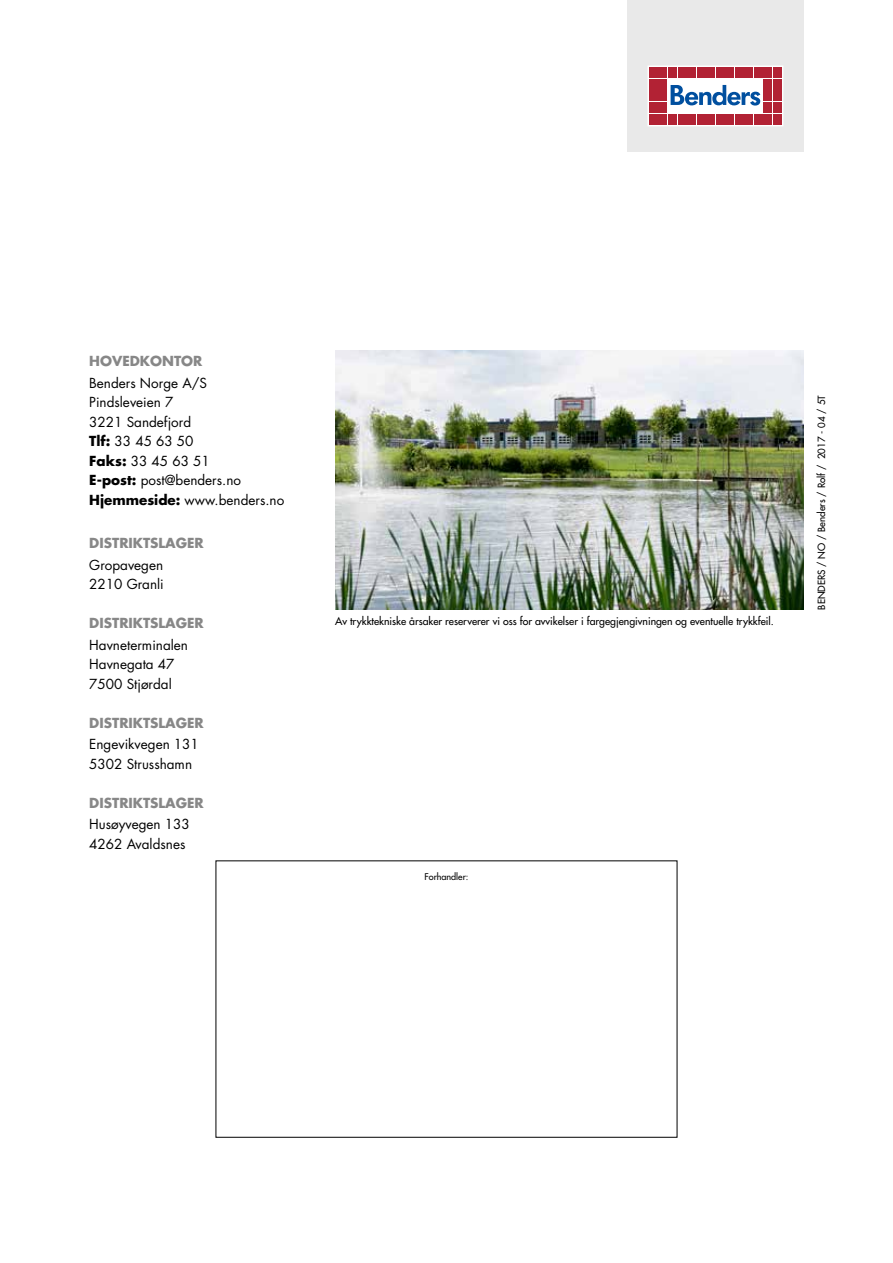
<style>
.page{position:relative;width:893px;height:1263px;background:#fff}
.page>*{position:absolute;margin:0;border:0;box-sizing:border-box;transform-origin:0 0}
.t1{font:13.5px/19.5px "Futura Std";color:#000}
.t2{font:700 13.5px "Futura Std";color:#878787}
.t3{font:500 10.5px "Futura Std";color:#000}
.t4{font:500 9.75px "Futura Std";color:#000}
.t5{font:500 9px "Futura Std";color:#000}
.s1{font-weight:700}
</style>
<div class="page">
<div style="left:627px;top:0;width:177px;height:152px;background:#e9e9e9"></div>
<div style="left:648px;top:66px;width:135px;height:60px;background:#fff"></div>
<div style="left:649px;top:67px;width:9px;height:11px;background:#b22234"></div>
<div style="left:659px;top:67px;width:8px;height:11px;background:#b22234"></div>
<div style="left:649px;top:79px;width:9px;height:11px;background:#b22234"></div>
<div style="left:659px;top:79px;width:8px;height:11px;background:#b22234"></div>
<div style="left:649px;top:91px;width:9px;height:10px;background:#b22234"></div>
<div style="left:659px;top:91px;width:8px;height:10px;background:#b22234"></div>
<div style="left:649px;top:102px;width:9px;height:11px;background:#b22234"></div>
<div style="left:659px;top:102px;width:8px;height:11px;background:#b22234"></div>
<div style="left:649px;top:114px;width:9px;height:11px;background:#b22234"></div>
<div style="left:659px;top:114px;width:8px;height:11px;background:#b22234"></div>
<div style="left:668px;top:67px;width:9px;height:11px;background:#b22234"></div>
<div style="left:678px;top:67px;width:8px;height:11px;background:#b22234"></div>
<div style="left:687px;top:67px;width:9px;height:11px;background:#b22234"></div>
<div style="left:697px;top:67px;width:8px;height:11px;background:#b22234"></div>
<div style="left:706px;top:67px;width:9px;height:11px;background:#b22234"></div>
<div style="left:716px;top:67px;width:8px;height:11px;background:#b22234"></div>
<div style="left:725px;top:67px;width:9px;height:11px;background:#b22234"></div>
<div style="left:735px;top:67px;width:8px;height:11px;background:#b22234"></div>
<div style="left:745px;top:67px;width:8px;height:11px;background:#b22234"></div>
<div style="left:754px;top:67px;width:9px;height:11px;background:#b22234"></div>
<div style="left:668px;top:114px;width:9px;height:11px;background:#b22234"></div>
<div style="left:678px;top:114px;width:8px;height:11px;background:#b22234"></div>
<div style="left:687px;top:114px;width:9px;height:11px;background:#b22234"></div>
<div style="left:697px;top:114px;width:8px;height:11px;background:#b22234"></div>
<div style="left:706px;top:114px;width:9px;height:11px;background:#b22234"></div>
<div style="left:716px;top:114px;width:8px;height:11px;background:#b22234"></div>
<div style="left:725px;top:114px;width:9px;height:11px;background:#b22234"></div>
<div style="left:735px;top:114px;width:8px;height:11px;background:#b22234"></div>
<div style="left:745px;top:114px;width:8px;height:11px;background:#b22234"></div>
<div style="left:754px;top:114px;width:9px;height:11px;background:#b22234"></div>
<div style="left:764px;top:67px;width:8px;height:11px;background:#b22234"></div>
<div style="left:773px;top:67px;width:9px;height:11px;background:#b22234"></div>
<div style="left:764px;top:79px;width:8px;height:11px;background:#b22234"></div>
<div style="left:773px;top:79px;width:9px;height:11px;background:#b22234"></div>
<div style="left:764px;top:91px;width:8px;height:10px;background:#b22234"></div>
<div style="left:773px;top:91px;width:9px;height:10px;background:#b22234"></div>
<div style="left:764px;top:102px;width:8px;height:11px;background:#b22234"></div>
<div style="left:773px;top:102px;width:9px;height:11px;background:#b22234"></div>
<div style="left:764px;top:114px;width:8px;height:11px;background:#b22234"></div>
<div style="left:773px;top:114px;width:9px;height:11px;background:#b22234"></div>
<svg style="left:671px;top:85px;width:89px;height:21px"></svg>
<img style="left:335px;top:350px;width:469px;height:260px">
<p class="t2" style="left:89px;top:352px;width:115px">HOVEDKONTOR</p>
<p class="t1" style="left:89px;top:373px;width:196px">Benders Norge A/S<br>Pindsleveien 7<br>3221 Sandefjord<br><span class="s1">Tlf:</span> 33 45 63 50<br><span class="s1">Faks:</span> 33 45 63 51<br><span class="s1">E-post:</span> post@benders.no<br><span class="s1">Hjemmeside:</span> www.benders.no</p>
<p class="t2" style="left:89px;top:534px;width:116px">DISTRIKTSLAGER</p>
<p class="t1" style="left:89px;top:555px;width:76px">Gropavegen<br>2210 Granli</p>
<p class="t2" style="left:89px;top:614px;width:116px">DISTRIKTSLAGER</p>
<p class="t1" style="left:89px;top:635px;width:100px">Havneterminalen<br>Havnegata 47<br>7500 Stjørdal</p>
<p class="t2" style="left:89px;top:714px;width:116px">DISTRIKTSLAGER</p>
<p class="t1" style="left:89px;top:735px;width:111px">Engevikvegen 131<br>5302 Strusshamn</p>
<p class="t2" style="left:89px;top:794px;width:116px">DISTRIKTSLAGER</p>
<p class="t1" style="left:89px;top:815px;width:102px">Husøyvegen 133<br>4262 Avaldsnes</p>
<p class="t3" style="left:335px;top:615px;width:440px">Av trykktekniske årsaker reserverer vi oss for avvikelser i fargegjengivningen og eventuelle trykkfeil.</p>
<p class="t4" style="left:815px;top:610px;width:216px;rotate:-90deg">BENDERS / NO / Benders / Rolf / 2017 - 04 / 5T</p>
<p class="t5" style="left:425px;top:871px;width:45px">Forhandler:</p>
</div>
